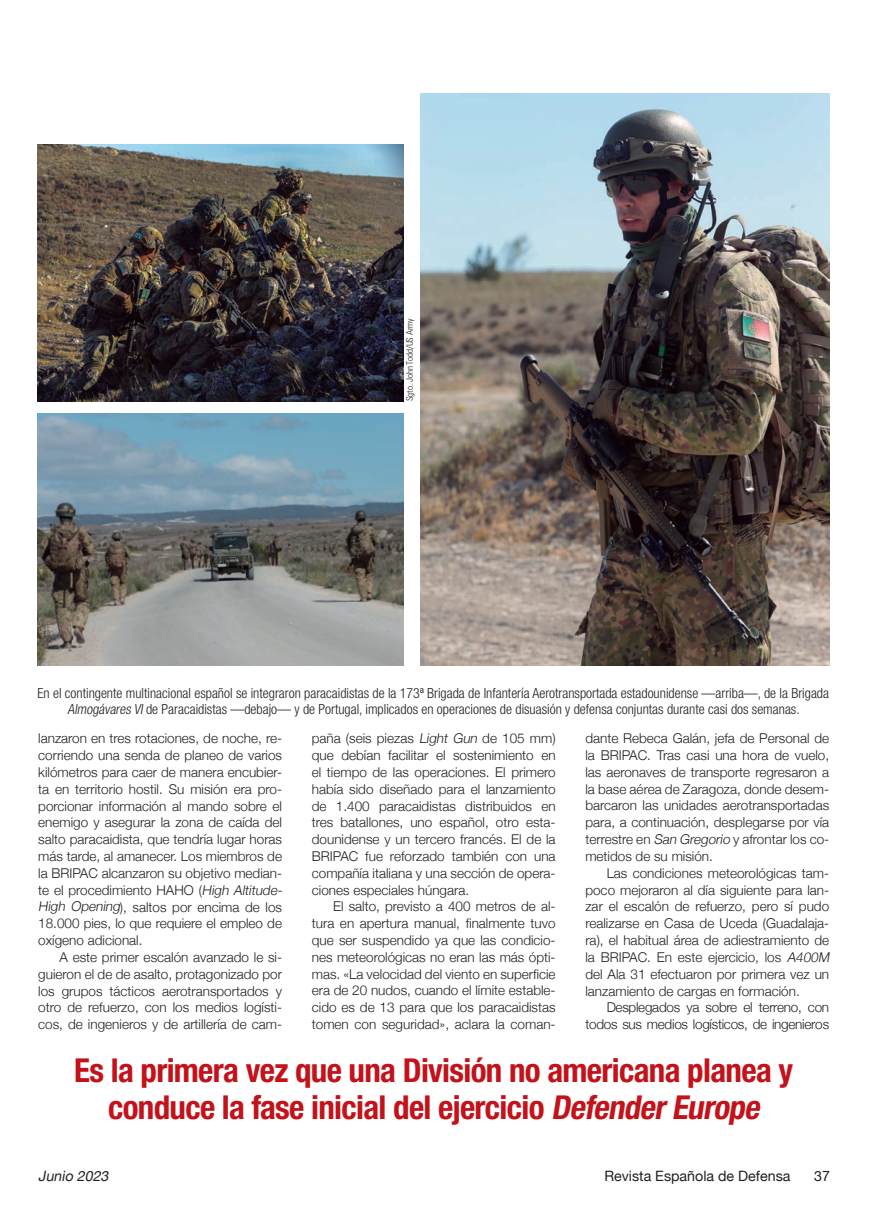
<style>
.page{position:relative;width:893px;height:1217px;background:#fff}
.page>*{position:absolute;margin:0;border:0;box-sizing:border-box;transform-origin:0 0}
.Coro-Sumario{font:700 condensed 33px/37.5px "Helvetica Neue";letter-spacing:-.02em;color:#c4121a;text-align:center}
.t1{font:14.25px "Helvetica Neue";color:#231f20}
.t2{font:italic 14.25px "Helvetica Neue";color:#231f20}
.Título_B{font:300 condensed 13.95px/16.5px "Helvetica Neue";color:#231f20;text-align:center}
.Coro-Texto{font:300 13.5px/16.8px "Helvetica Neue";color:#231f20;text-align:justify}
.Coro-Texto-2{font:300 13.5px/16.8px "Helvetica Neue";letter-spacing:-.02em;color:#231f20;text-align:right}
.Crédito_foto{font:300 condensed 9px "Univers";letter-spacing:-.005em;color:#231f20}
.s1{font-style:italic}
</style>
<div class="page">
<img style="left:421px;top:94px;width:408px;height:571px">
<img style="left:38px;top:145px;width:366px;height:256px">
<img style="left:37px;top:413px;width:367px;height:252px">
<p class="Crédito_foto" style="left:404px;top:401px;width:84px;rotate:-90deg">Sgto. John Todd/US Army</p>
<p class="Título_B" style="left:37px;top:684px;width:793px">En el contingente multinacional español se integraron paracaidistas de la 173ª Brigada de Infantería Aerotransportada estadounidense —arriba—, de la Brigada<br><span class="s1">Almogávares VI</span> de Paracaidistas —debajo— y de Portugal, implicados en operaciones de disuasión y defensa conjuntas durante casi dos semanas.</p>
<p class="Coro-Texto" style="left:585px;top:729px;width:245px">dante Rebeca Galán, jefa de Personal de la BRIPAC. Tras casi una hora de vuelo, las aeronaves de transporte regresaron a la base aérea de Zaragoza, donde desem&shy;barcaron las unidades aerotransportadas para, a continuación, desplegarse por vía terrestre en <span class="s1">San Gregorio</span> y afrontar los co&shy;metidos de su misión.</p>
<p class="Coro-Texto" style="left:585px;top:863px;width:248px;text-align:left;text-indent:21px">Las condiciones meteorológicas tam&shy;poco mejoraron al día siguiente para lan&shy;zar el escalón de refuerzo, pero sí pudo realizarse en Casa de Uceda (Guadalaja&shy;ra), el habitual área de adiestramiento de la BRIPAC. En este ejercicio, los <span class="s1">A400M </span>del Ala 31 efectuaron por primera vez un lanzamiento de cargas en formación.</p>
<p class="Coro-Texto-2" style="left:585px;top:997px;width:245px">Desplegados ya sobre el terreno, con todos sus medios logísticos, de ingenieros</p>
<p class="Coro-Sumario" style="left:74px;top:1050px;width:720px">Es la primera vez que una División no americana planea y conduce la fase inicial del ejercicio <span class="s1">DefenderEurope</span></p>
<p class="Coro-Texto" style="left:312px;top:729px;width:245px">paña (seis piezas <span class="s1">Light Gun</span> de 105 mm) que debían facilitar el sostenimiento en el tiempo de las operaciones. El primero había sido diseñado para el lanzamiento de 1.400 paracaidistas distribuidos en tres batallones, uno español, otro esta&shy;dounidense y un tercero francés. El de la BRIPAC fue reforzado también con una compañía italiana y una sección de opera&shy;ciones especiales húngara.</p>
<p class="Coro-Texto" style="left:312px;top:897px;width:245px;text-indent:21px">El salto, previsto a 400 metros de al&shy;tura en apertura manual, finalmente tuvo que ser suspendido ya que las condicio&shy;nes meteorológicas no eran las más ópti&shy;mas. «La velocidad del viento en superficie era de 20 nudos, cuando el límite estable&shy;cido es de 13 para que los paracaidistas tomen con seguridad», aclara la coman-</p>
<p class="Coro-Texto" style="left:38px;top:729px;width:248px;text-align:left">lanzaron en tres rotaciones, de noche, re&shy;corriendo una senda de planeo de varios kilómetros para caer de manera encubier&shy;ta en territorio hostil. Su misión era pro&shy;porcionar información al mando sobre el enemigo y asegurar la zona de caída del salto paracaidista, que tendría lugar horas más tarde, al amanecer. Los miembros de la BRIPAC alcanzaron su objetivo median&shy;te el procedimiento HAHO (<span class="s1">High Altitude-High Opening</span>), saltos por encima de los 18.000 pies, lo que requiere el empleo de oxígeno adicional.</p>
<p class="Coro-Texto" style="left:38px;top:947px;width:245px;text-indent:21px">A este primer escalón avanzado le si&shy;guieron el de de asalto, protagonizado por los grupos tácticos aerotransportados y otro de refuerzo, con los medios logísti&shy;cos, de ingenieros y de artillería de cam-</p>
<p class="t2" style="left:38px;top:1165px;width:76px">Junio 2023</p>
<p class="t1" style="left:604px;top:1165px;width:188px">Revista Española de Defensa</p>
<p class="t1" style="left:814px;top:1165px;width:17px">37</p>
</div>
